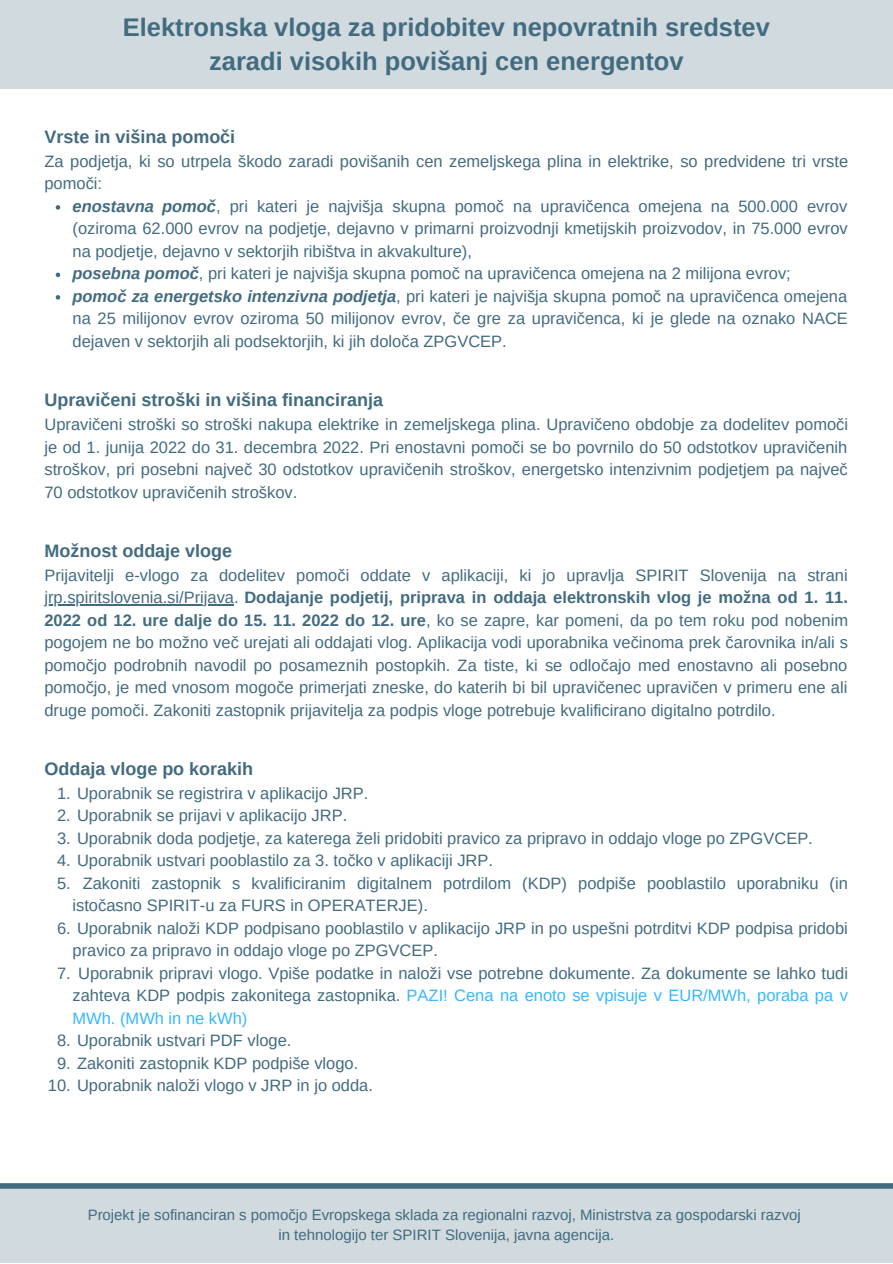
<style>
.page{position:relative;width:893px;height:1264px;background:#fff}
.page>*{position:absolute;margin:0;border:0;box-sizing:border-box;transform-origin:0 0}
.t1{font:700 25.5px/34.8px "Arimo";color:#426b7f;text-align:center}
.t2{font:700 18px "Arimo";color:#426b7f}
.t3{font:16.5px/22.5px "Arimo";color:#426b7f}
.t4{font:15px/20.2px "Arimo";color:#426b7f;text-align:center}
.s1{font-weight:700;font-style:italic}
.s2{font-weight:700}
.s3{color:#38b6ff}
</style>
<div class="page">
<div style="left:0;top:0;width:892px;height:89px;background:#d0dadf"></div>
<div style="left:0;top:1188px;width:892px;height:74px;background:#d0dadf"></div>
<div style="left:0;top:1183px;width:892px;height:5px;background:#426b7f"></div>
<svg style="left:56px;top:205px;width:4px;height:5px"></svg>
<svg style="left:56px;top:272px;width:4px;height:5px"></svg>
<svg style="left:56px;top:295px;width:4px;height:4px"></svg>
<hr style="left:44px;top:604px;width:190px;height:1px;background:#426b7f">
<h1 class="t1" style="left:123px;top:9px;width:648px">Elektronska vloga za pridobitev nepovratnih sredstev zaradi visokih povišanj cen energentov</h1>
<p class="t2" style="left:44px;top:127px;width:192px">Vrste in višina pomoči</p>
<p class="t3" style="left:44px;top:150px;width:805px">Za podjetja, ki so utrpela škodo zaradi povišanih cen zemeljskega plina in elektrike, so predvidene tri vrste pomoči:</p>
<p class="t3" style="left:72px;top:195px;width:776px"><span class="s1">enostavna pomoč</span>, pri kateri je najvišja skupna pomoč na upravičenca omejena na 500.000 evrov (oziroma 62.000 evrov na podjetje, dejavno v primarni proizvodnji kmetijskih proizvodov, in 75.000 evrov na podjetje, dejavno v sektorjih ribištva in akvakulture),<br><span class="s1">posebna pomoč</span>, pri kateri je najvišja skupna pomoč na upravičenca omejena na 2 milijona evrov; <span class="s1">pomoč za energetsko intenzivna podjetja</span>, pri kateri je najvišja skupna pomoč na upravičenca omejena na 25 milijonov evrov oziroma 50 milijonov evrov, če gre za upravičenca, ki je glede na oznako NACE dejaven v sektorjih ali podsektorjih, ki jih določa ZPGVCEP.</p>
<p class="t2" style="left:44px;top:390px;width:340px">Upravičeni stroški in višina financiranja</p>
<p class="t3" style="left:44px;top:413px;width:805px;text-align:justify">Upravičeni stroški so stroški nakupa elektrike in zemeljskega plina. Upravičeno obdobje za dodelitev pomoči je od 1. junija 2022 do 31. decembra 2022. Pri enostavni pomoči se bo povrnilo do 50 odstotkov upravičenih stroškov, pri posebni največ 30 odstotkov upravičenih stroškov, energetsko intenzivnim podjetjem pa največ 70 odstotkov upravičenih stroškov.</p>
<p class="t2" style="left:44px;top:541px;width:189px">Možnost oddaje vloge</p>
<p class="t3" style="left:44px;top:563px;width:805px;text-align:justify">Prijavitelji e-vlogo za dodelitev pomoči oddate v aplikaciji, ki jo upravlja SPIRIT Slovenija na strani jrp.spiritslovenia.si/Prijava. <span class="s2">Dodajanje podjetij, priprava in oddaja elektronskih vlog je možna od 1. 11.<br>2022 od 12. ure dalje do 15. 11. 2022 do 12. ure</span>, ko se zapre, kar pomeni, da po tem roku pod nobenim pogojem ne bo možno več urejati ali oddajati vlog. Aplikacija vodi uporabnika večinoma prek čarovnika in/ali s pomočjo podrobnih navodil po posameznih postopkih. Za tiste, ki se odločajo med enostavno ali posebno pomočjo, je med vnosom mogoče primerjati zneske, do katerih bi bil upravičenec upravičen v primeru ene ali druge pomoči. Zakoniti zastopnik prijavitelja za podpis vloge potrebuje kvalificirano digitalno potrdilo.</p>
<p class="t2" style="left:44px;top:759px;width:210px">Oddaja vloge po korakih</p>
<p class="t3" style="left:57px;top:782px;width:313px">1. Uporabnik se registrira v aplikacijo JRP.</p>
<p class="t3" style="left:57px;top:804px;width:292px">2. Uporabnik se prijavi v aplikacijo JRP.</p>
<p class="t3" style="left:57px;top:827px;width:757px">3. Uporabnik doda podjetje, za katerega želi pridobiti pravico za pripravo in oddajo vloge po ZPGVCEP.</p>
<p class="t3" style="left:57px;top:849px;width:437px">4. Uporabnik ustvari pooblastilo za 3. točko v aplikaciji JRP.</p>
<p class="t3" style="left:83px;top:871px;width:766px">Zakoniti zastopnik s kvalificiranim digitalnem potrdilom (KDP) podpiše pooblastilo uporabniku (in</p>
<p class="t3" style="left:72px;top:894px;width:357px">istočasno SPIRIT-u za FURS in OPERATERJE).</p>
<p class="t3" style="left:72px;top:916px;width:776px;text-indent:-15px">6. Uporabnik naloži KDP podpisano pooblastilo v aplikacijo JRP in po uspešni potrditvi KDP podpisa pridobi pravico za pripravo in oddajo vloge po ZPGVCEP.</p>
<p class="t3" style="left:72px;top:961px;width:777px;text-align:justify;text-indent:-15px">7. Uporabnik pripravi vlogo. Vpiše podatke in naloži vse potrebne dokumente. Za dokumente se lahko tudi zahteva KDP podpis zakonitega zastopnika. <span class="s3">PAZI! Cena na enoto se vpisuje v EUR/MWh, poraba pa v MWh. (MWh in ne kWh)</span></p>
<p class="t3" style="left:57px;top:1029px;width:236px">8. Uporabnik ustvari PDF vloge.</p>
<p class="t3" style="left:57px;top:1051px;width:303px">9. Zakoniti zastopnik KDP podpiše vlogo.</p>
<p class="t3" style="left:48px;top:1074px;width:326px">10. Uporabnik naloži vlogo v JRP in jo odda.</p>
<p class="t3" style="left:57px;top:871px;width:15px">5.</p>
<p class="t4" style="left:88px;top:1204px;width:714px">Projekt je sofinanciran s pomočjo Evropskega sklada za regionalni razvoj, Ministrstva za gospodarski razvoj in tehnologijo ter SPIRIT Slovenija, javna agencija.</p>
</div>
